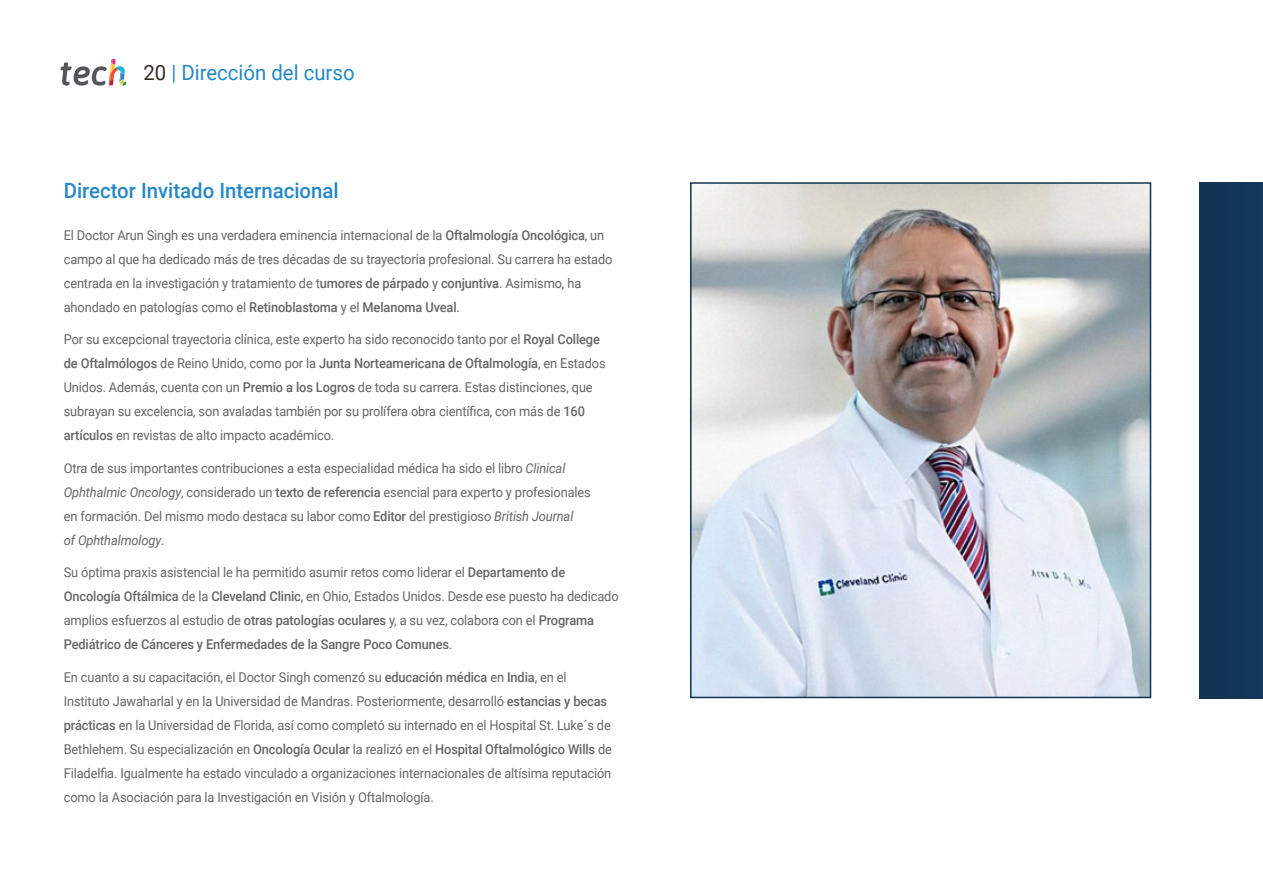
<style>
.page{position:relative;width:1263px;height:893px;background:#fff}
.page>*{position:absolute;margin:0;border:0;box-sizing:border-box;transform-origin:0 0}
.t1{font:500 21px "Roboto";color:#2488c9}
.t2{font:21px "Roboto";color:#2488c9}
.t3{font:13.5px/24px "Roboto";letter-spacing:-.01em;color:#656565;scale:.95 1}
.s1{color:#312e20}
.s2{font-weight:500}
.s3{font-style:italic}
</style>
<div class="page">
<div style="left:1199px;top:182px;width:64px;height:516px;background:#133556"></div>
<img style="left:693px;top:185px;width:455px;height:510px">
<div style="left:690px;top:182px;width:461px;height:516px;border:2px solid #123352"></div>
<svg style="left:61px;top:59px;width:65px;height:27px"></svg>
<h1 class="t2" style="left:144px;top:57px;width:213px"><span class="s1">20</span> | Dirección del curso</h1>
<h1 class="t1" style="left:64px;top:176px;width:276px">Director Invitado Internacional</h1>
<p class="t3" style="left:64px;top:222px;width:579px">El Doctor Arun Singh es una verdadera eminencia internacional de la <span class="s2">Oftalmología Oncológica</span>, un campo al que ha dedicado más de tres décadas de su trayectoria profesional. Su carrera ha estado centrada en la investigación y tratamiento de t<span class="s2">umores de párpado</span> y <span class="s2">conjuntiva</span>. Asimismo, ha ahondado en patologías como el <span class="s2">Retinoblastoma</span> y el <span class="s2">Melanoma Uveal</span>.</p>
<p class="t3" style="left:64px;top:327px;width:572px">Por su excepcional trayectoria clínica, este experto ha sido reconocido tanto por el <span class="s2">Royal College de Oftalmólogos</span> de Reino Unido, como por la <span class="s2">Junta Norteamericana de Oftalmología</span>, en Estados Unidos. Además, cuenta con un <span class="s2">Premio a los Logros</span> de toda su carrera. Estas distinciones, que subrayan su excelencia, son avaladas también por su prolífera obra científica, con más de <span class="s2">160 artículos</span> en revistas de alto impacto académico.</p>
<p class="t3" style="left:64px;top:455px;width:556px">Otra de sus importantes contribuciones a esta especialidad médica ha sido el libro <span class="s3">Clinical Ophthalmic Oncology</span>, considerado un <span class="s2">texto de referencia</span> esencial para experto y profesionales en formación. Del mismo modo destaca su labor como <span class="s2">Editor</span> del prestigioso <span class="s3">British Journal<br>of Ophthalmology</span>.</p>
<p class="t3" style="left:64px;top:560px;width:586px">Su óptima praxis asistencial le ha permitido asumir retos como liderar el <span class="s2">Departamento de Oncología Oftálmica</span> de la <span class="s2">Cleveland Clinic</span>, en Ohio, Estados Unidos. Desde ese puesto ha dedicado amplios esfuerzos al estudio de <span class="s2">otras patologías oculares</span> y, a su vez, colabora con el <span class="s2">Programa Pediátrico de Cánceres y Enfermedades de la Sangre Poco Comunes</span>.</p>
<p class="t3" style="left:64px;top:664px;width:579px">En cuanto a su capacitación, el Doctor Singh comenzó su <span class="s2">educación médica</span> en <span class="s2">India</span>, en el Instituto Jawaharlal y en la Universidad de Mandras. Posteriormente, desarrolló <span class="s2">estancias y becas prácticas</span> en la Universidad de Florida, así como completó su internado en el Hospital St. Luke´s de Bethlehem. Su especialización en <span class="s2">Oncología Ocular</span> la realizó en el <span class="s2">Hospital Oftalmológico Wills</span> de Filadelfia. Igualmente ha estado vinculado a organizaciones internacionales de altísima reputación como la Asociación para la Investigación en Visión y Oftalmología.</p>
</div>
